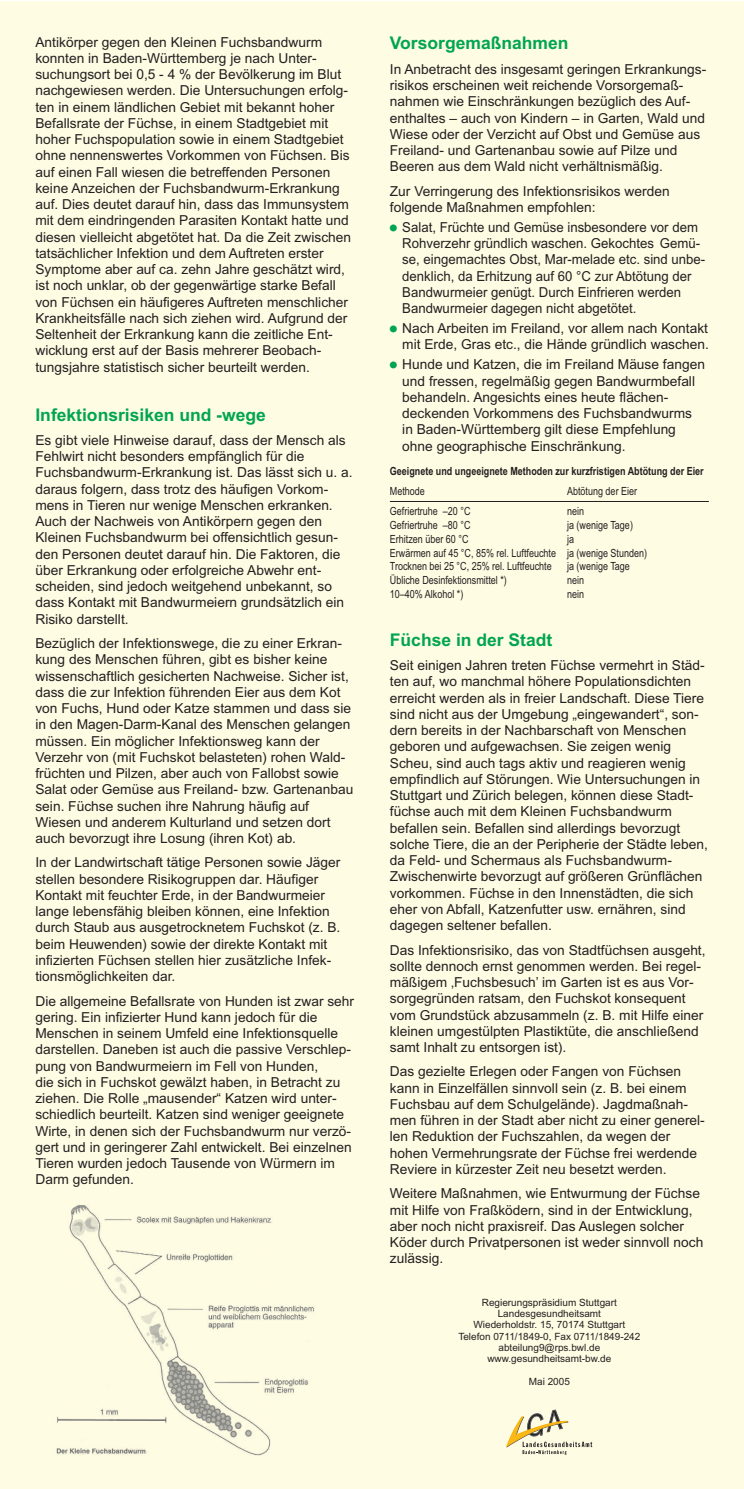
<style>
.page{position:relative;width:744px;height:1489px;background:#fff}
.page>*{position:absolute;margin:0;border:0;box-sizing:border-box;transform-origin:0 0}
.t1{font:700 17.5px "Arial";color:#00a54f}
.t2{font:13.75px/16.2px "Arial";color:#231f20}
.t3{font:13.75px/16.2px "Arial";color:#231f20;scale:.96 1}
.t4{font:11.25px/13.8px "Arial";color:#231f20;scale:.8 1}
.t5{font:700 11.25px "Arial";color:#231f20;scale:.8 1}
.t6{font:10px/11.2px "Arial";color:#231f20;text-align:center}
.s1{font-family:"European Pi One";font-size:8.75px;color:#00a54f}
</style>
<div class="page">
<div style="left:0;top:1px;width:744px;height:1488px;background:#fffce4"></div>
<img style="left:56px;top:1205px;width:259px;height:251px">
<svg style="left:507px;top:1410px;width:85px;height:45px"></svg>
<hr style="left:390px;top:501px;width:319px;height:1px;background:#231f20">
<p class="t2" style="left:35px;top:35px;width:317px">Antikörper gegen den Kleinen Fuchsbandwurm konnten in Baden-Württemberg je nach Unter&shy;suchungsort bei 0,5 - 4 % der Bevölkerung im Blut nachgewiesen werden. Die Untersuchungen erfolg&shy;ten in einem ländlichen Gebiet mit bekannt hoher Befallsrate der Füchse, in einem Stadtgebiet mit hoher Fuchspopulation sowie in einem Stadtgebiet ohne nennenswertes Vorkommen von Füchsen. Bis auf einen Fall wiesen die betreffenden Personen keine Anzeichen der Fuchsbandwurm-Erkrankung auf. Dies deutet darauf hin, dass das Immunsystem mit dem eindringenden Parasiten Kontakt hatte und diesen vielleicht abgetötet hat. Da die Zeit zwischen tatsächlicher Infektion und dem Auftreten erster Symptome aber auf ca. zehn Jahre geschätzt wird, ist noch unklar, ob der gegenwärtige starke Befall von Füchsen ein häufigeres Auftreten menschlicher Krankheitsfälle nach sich ziehen wird. Aufgrund der Seltenheit der Erkrankung kann die zeitliche Ent&shy;wicklung erst auf der Basis mehrerer Beobach&shy;tungsjahre statistisch sicher beurteilt werden.</p>
<p class="t1" style="left:35px;top:408px;width:232px">Infektionsrisiken und -wege</p>
<p class="t2" style="left:35px;top:433px;width:319px">Es gibt viele Hinweise darauf, dass der Mensch als Fehlwirt nicht besonders empfänglich für die Fuchsbandwurm-Erkrankung ist. Das lässt sich u. a. daraus folgern, dass trotz des häufigen Vorkom&shy;mens in Tieren nur wenige Menschen erkranken.<br>Auch der Nachweis von Antikörpern gegen den Kleinen Fuchsbandwurm bei offensichtlich gesun&shy;den Personen deutet darauf hin. Die Faktoren, die über Erkrankung oder erfolgreiche Abwehr ent&shy;scheiden, sind jedoch weitgehend unbekannt, so dass Kontakt mit Bandwurmeiern grundsätzlich ein Risiko darstellt.</p>
<p class="t2" style="left:35px;top:636px;width:319px">Bezüglich der Infektionswege, die zu einer Erkran&shy;kung des Menschen führen, gibt es bisher keine wissenschaftlich gesicherten Nachweise. Sicher ist, dass die zur Infektion führenden Eier aus dem Kot von Fuchs, Hund oder Katze stammen und dass sie in den Magen-Darm-Kanal des Menschen gelangen müssen. Ein möglicher Infektionsweg kann der Verzehr von (mit Fuchskot belasteten) rohen Wald&shy;früchten und Pilzen, aber auch von Fallobst sowie Salat oder Gemüse aus Freiland- bzw. Gartenanbau sein. Füchse suchen ihre Nahrung häufig auf Wiesen und anderem Kulturland und setzen dort auch bevorzugt ihre Losung (ihren Kot) ab.</p>
<p class="t2" style="left:35px;top:856px;width:306px">In der Landwirtschaft tätige Personen sowie Jäger stellen besondere Risikogruppen dar. Häufiger Kontakt mit feuchter Erde, in der Bandwurmeier lange lebensfähig bleiben können, eine Infektion durch Staub aus ausgetrocknetem Fuchskot (z. B. beim Heuwenden) sowie der direkte Kontakt mit infizierten Füchsen stellen hier zusätzliche Infek&shy;tionsmöglichkeiten dar.</p>
<p class="t2" style="left:35px;top:994px;width:320px">Die allgemeine Befallsrate von Hunden ist zwar sehr gering. Ein infizierter Hund kann jedoch für die Menschen in seinem Umfeld eine Infektionsquelle darstellen. Daneben ist auch die passive Verschlep&shy;pung von Bandwurmeiern im Fell von Hunden,<br>die sich in Fuchskot gewälzt haben, in Betracht zu ziehen. Die Rolle „mausender“ Katzen wird unter&shy;schiedlich beurteilt. Katzen sind weniger geeignete Wirte, in denen sich der Fuchsbandwurm nur verzö&shy;gert und in geringerer Zahl entwickelt. Bei einzelnen Tieren wurden jedoch Tausende von Würmern im Darm gefunden.</p>
<p class="t1" style="left:390px;top:37px;width:180px">Vorsorgemaßnahmen</p>
<p class="t2" style="left:390px;top:62px;width:318px">In Anbetracht des insgesamt geringen Erkrankungs&shy;risikos erscheinen weit reichende Vorsorgemaß&shy;nahmen wie Einschränkungen bezüglich des Auf&shy;enthaltes – auch von Kindern – in Garten, Wald und Wiese oder der Verzicht auf Obst und Gemüse aus Freiland- und Gartenanbau sowie auf Pilze und Beeren aus dem Wald nicht verhältnismäßig.</p>
<p class="t2" style="left:390px;top:184px;width:281px">Zur Verringerung des Infektionsrisikos werden folgende Maßnahmen empfohlen:</p>
<p class="t3" style="left:402px;top:220px;width:317px;text-indent:-12px"><span class="s1">-</span> Salat, Früchte und Gemüse insbesondere vor dem Rohverzehr gründlich waschen. Gekochtes Gemü&shy;se, eingemachtes Obst, Mar-melade etc. sind unbe&shy;denklich, da Erhitzung auf 60 °C zur Abtötung der Bandwurmeier genügt. Durch Einfrieren werden Bandwurmeier dagegen nicht abgetötet.</p>
<p class="t2" style="left:390px;top:322px;width:320px;text-align:right"><span class="s1">-</span> Nach Arbeiten im Freiland, vor allem nach Kontakt mit Erde, Gras etc., die Hände gründlich waschen.</p>
<p class="t2" style="left:402px;top:358px;width:304px;text-indent:-12px"><span class="s1">-</span> Hunde und Katzen, die im Freiland Mäuse fangen und fressen, regelmäßig gegen Bandwurmbefall behandeln. Angesichts eines heute flächen&shy;deckenden Vorkommens des Fuchsbandwurms in Baden-Württemberg gilt diese Empfehlung ohne geographische Einschränkung.</p>
<p class="t5" style="left:390px;top:467px;width:394px">Geeignete und ungeeignete Methoden zur kurzfristigen Abtötung der Eier</p>
<p class="t4" style="left:390px;top:486px;width:45px">Methode</p>
<p class="t4" style="left:567px;top:486px;width:89px">Abtötung der Eier</p>
<p class="t4" style="left:390px;top:506px;width:102px">Gefriertruhe –20 °C</p>
<p class="t4" style="left:567px;top:506px;width:23px">nein</p>
<p class="t4" style="left:390px;top:519px;width:102px">Gefriertruhe –80 °C</p>
<p class="t4" style="left:567px;top:519px;width:84px">ja (wenige Tage)</p>
<p class="t4" style="left:390px;top:533px;width:100px">Erhitzen über 60 °C</p>
<p class="t4" style="left:390px;top:533px;width:323px;text-indent:177px">ja<br>Erwärmen auf 45 °C, 85% rel. Luftfeuchte ja (wenige Stunden)<br>Trocknen bei 25 °C, 25% rel. Luftfeuchte</p>
<p class="t4" style="left:567px;top:561px;width:80px">ja (wenige Tage</p>
<p class="t4" style="left:390px;top:574px;width:148px">Übliche Desinfektionsmittel *)</p>
<p class="t4" style="left:567px;top:574px;width:23px">nein</p>
<p class="t4" style="left:390px;top:588px;width:93px">10–40% Alkohol *)</p>
<p class="t4" style="left:567px;top:588px;width:23px">nein</p>
<p class="t1" style="left:390px;top:633px;width:164px">Füchse in der Stadt</p>
<p class="t2" style="left:390px;top:658px;width:319px">Seit einigen Jahren treten Füchse vermehrt in Städ&shy;ten auf, wo manchmal höhere Populationsdichten erreicht werden als in freier Landschaft. Diese Tiere sind nicht aus der Umgebung „eingewandert“, son&shy;dern bereits in der Nachbarschaft von Menschen geboren und aufgewachsen. Sie zeigen wenig Scheu, sind auch tags aktiv und reagieren wenig empfindlich auf Störungen. Wie Untersuchungen in Stuttgart und Zürich belegen, können diese Stadt&shy;füchse auch mit dem Kleinen Fuchsbandwurm befallen sein. Befallen sind allerdings bevorzugt solche Tiere, die an der Peripherie der Städte leben, da Feld- und Schermaus als Fuchsbandwurm-Zwischenwirte bevorzugt auf größeren Grünflächen vorkommen. Füchse in den Innenstädten, die sich eher von Abfall, Katzenfutter usw. ernähren, sind dagegen seltener befallen.</p>
<p class="t2" style="left:390px;top:943px;width:317px">Das Infektionsrisiko, das von Stadtfüchsen ausgeht, sollte dennoch ernst genommen werden. Bei regel&shy;mäßigem ‚Fuchsbesuch’ im Garten ist es aus Vor&shy;sorgegründen ratsam, den Fuchskot konsequent vom Grundstück abzusammeln (z. B. mit Hilfe einer kleinen umgestülpten Plastiktüte, die anschließend samt Inhalt zu entsorgen ist).</p>
<p class="t2" style="left:390px;top:1065px;width:316px">Das gezielte Erlegen oder Fangen von Füchsen kann in Einzelfällen sinnvoll sein (z. B. bei einem Fuchsbau auf dem Schulgelände). Jagdmaßnah&shy;men führen in der Stadt aber nicht zu einer generel&shy;len Reduktion der Fuchszahlen, da wegen der hohen Vermehrungsrate der Füchse frei werdende Reviere in kürzester Zeit neu besetzt werden.</p>
<p class="t2" style="left:390px;top:1187px;width:315px">Weitere Maßnahmen, wie Entwurmung der Füchse mit Hilfe von Fraßködern, sind in der Entwicklung, aber noch nicht praxisreif. Das Auslegen solcher Köder durch Privatpersonen ist weder sinnvoll noch zulässig.</p>
<p class="t6" style="left:458px;top:1298px;width:183px">Regierungspräsidium Stuttgart<br>Landesgesundheitsamt<br>Wiederholdstr. 15, 70174 Stuttgart<br>Telefon 0711/1849-0, Fax 0711/1849-242 abteilung9@rps.bwl.de www.gesundheitsamt-bw.de</p>
<p class="t6" style="left:529px;top:1376px;width:43px">Mai 2005</p>
</div>
